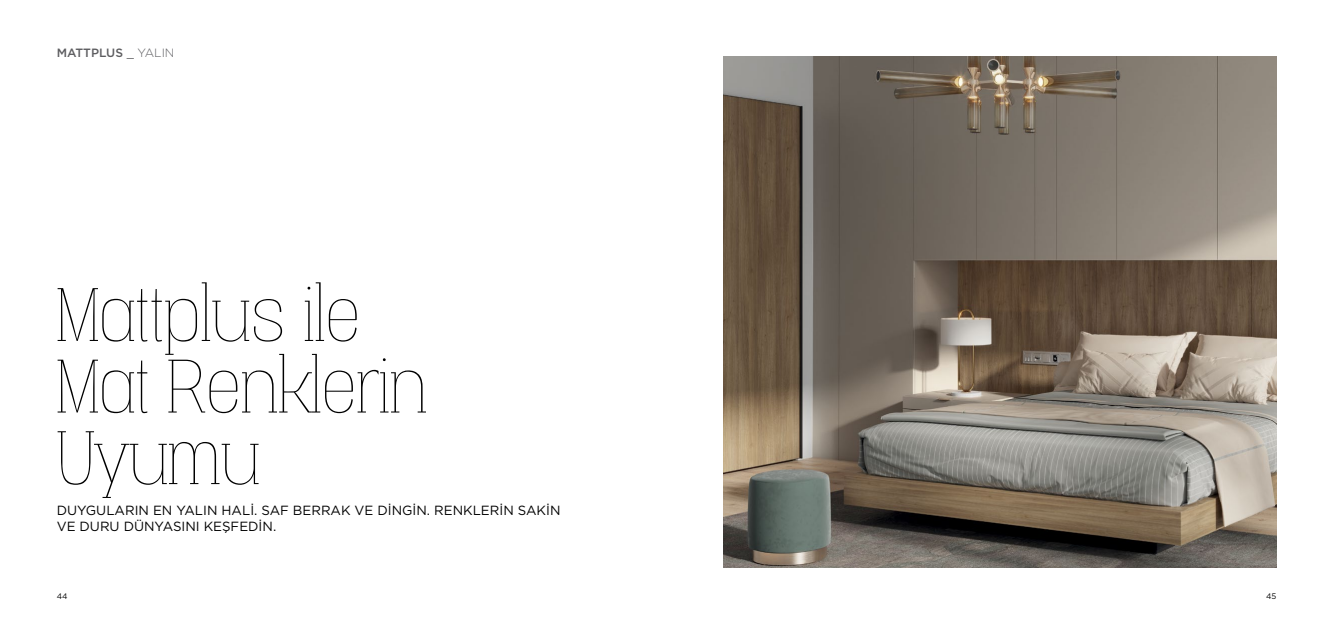
<style>
.page{position:relative;width:1333px;height:624px;background:#fff}
.page>*{position:absolute;margin:0;border:0;box-sizing:border-box;transform-origin:0 0}
.t1{font:100 87.8px/71.5px "Vacer Serif Personal";color:#000}
.t2{font:13.3px/15.9px "Gotham";color:#000}
.t3{font:500 12px "Gotham";color:#5d5d60}
.t4{font:8px "Gotham";color:#000}
.s1{font-weight:400}
.s2{font-weight:300}
</style>
<div class="page">
<img style="left:723px;top:57px;width:553px;height:510px">
<p class="t3" style="left:57px;top:45px;width:119px">MATTPLUS <span class="s1">_</span> <span class="s2">YALIN</span></p>
<h1 class="t1" style="left:57px;top:278px;width:372px">Mattplus ile<br>Mat Renklerin<br>Uyumu</h1>
<p class="t2" style="left:57px;top:501px;width:505px">DUYGULARIN EN YALIN HALİ. SAF BERRAK VE DİNGİN. RENKLERİN SAKİN<br>VE DURU DÜNYASINI KEŞFEDİN.</p>
<p class="t4" style="left:57px;top:590px;width:12px">44</p>
<p class="t4" style="left:1265px;top:590px;width:12px">45</p>
</div>
